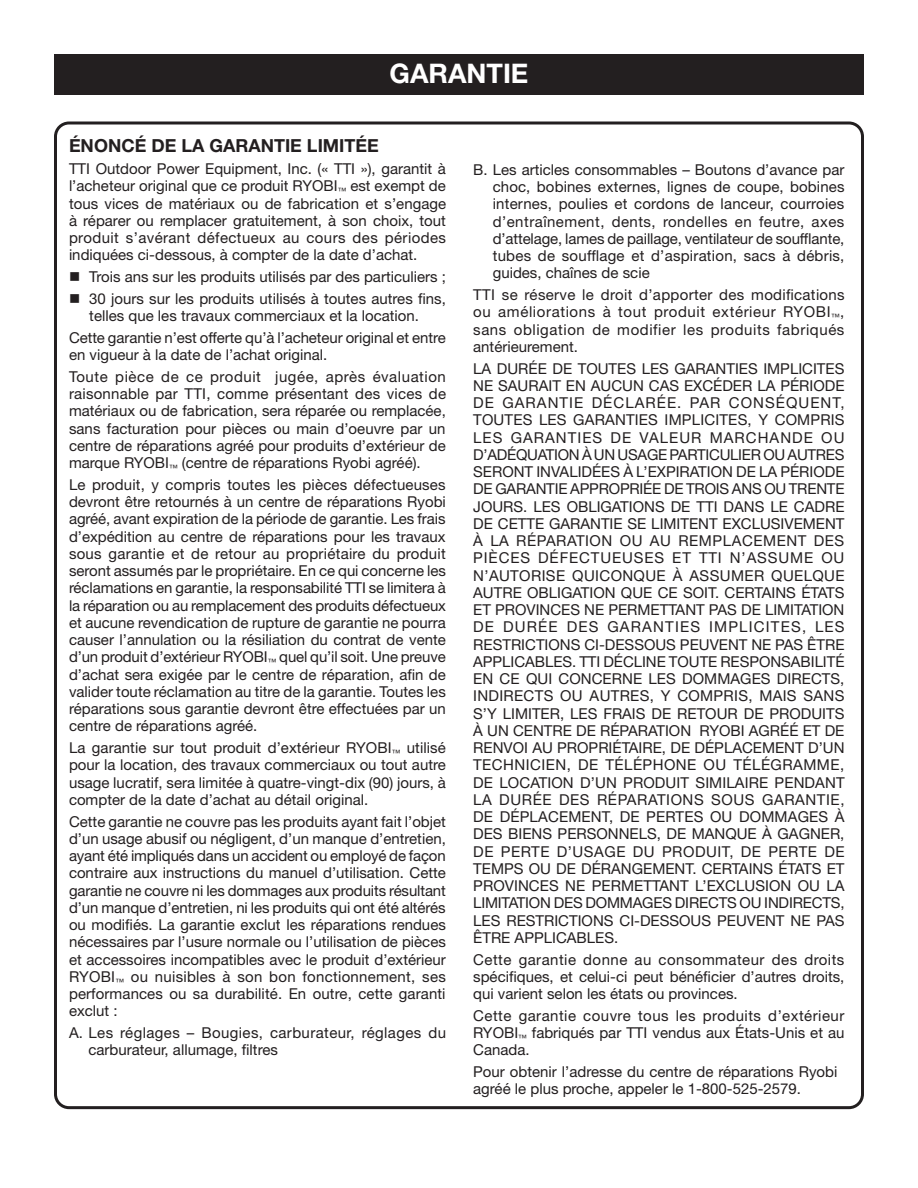
<style>
.page{position:relative;width:918px;height:1188px;background:#fff}
.page>*{position:absolute;margin:0;border:0;box-sizing:border-box;transform-origin:0 0}
.HEADING{font:700 27px "Helvetica Neue LT Std";color:#fff}
.Heading_2__no_space{font:700 18px "Helvetica Neue LT Std";color:#231f20}
.Body_text{font:15px/17.2px "Helvetica Neue LT Std";color:#231f20;text-align:justify}
.bullets{font:15px/17.2px "Helvetica Neue LT Std";color:#231f20;text-align:center}
.Body_text-2{font:15px/17.2px "Helvetica Neue LT Std";letter-spacing:.025em;color:#231f20}
</style>
<div class="page">
<div style="left:54px;top:54px;width:810px;height:40px;background:#231f20"></div>
<p class="HEADING" style="left:390px;top:57px;width:140px">GARANTIE</p>
<p class="Heading_2__no_space" style="left:69px;top:135px;width:311px">ÉNONCÉ DE LA GARANTIE LIMITÉE</p>
<p class="Body_text" style="left:69px;top:160px;width:379px">TTI Outdoor Power Equipment, Inc. (« TTI »), garantit à l’acheteur original que ce produit RYOBI<sub>™</sub> est exempt de tous vices de matériaux ou de fabrication et s’engage à réparer ou remplacer gratuitement, à son choix, tout produit s’avérant défectueux au cours des périodes indiquées ci-dessous, à compter de la date d’achat.</p>
<p class="bullets" style="left:69px;top:268px;width:378px">■ Trois ans sur les produits utilisés par des particuliers ;</p>
<p class="bullets" style="left:69px;top:290px;width:378px">■ 30 jours sur les produits utilisés à toutes autres fins, telles que les travaux commerciaux et la location.</p>
<p class="Body_text" style="left:69px;top:329px;width:378px">Cette garantie n’est offerte qu’à l’acheteur original et entre en vigueur à la date de l’achat original.</p>
<p class="Body_text" style="left:69px;top:368px;width:379px">Toute pièce de ce produit jugée, après évaluation raisonnable par TTI, comme présentant des vices de matériaux ou de fabrication, sera réparée ou remplacée, sans facturation pour pièces ou main d’oeuvre par un centre de réparations agréé pour produits d’extérieur de marque RYOBI<sub>™</sub> (centre de réparations Ryobi agréé).</p>
<p class="Body_text" style="left:69px;top:476px;width:379px">Le produit, y compris toutes les pièces défectueuses devront être retournés à un centre de réparations Ryobi agréé, avant expiration de la période de garantie. Les frais d’expédition au centre de réparations pour les travaux sous garantie et de retour au propriétaire du produit seront assumés par le propriétaire. En ce qui concerne les réclamations en garantie, la responsabilité TTI se limitera à la réparation ou au remplacement des produits défectueux et aucune revendication de rupture de garantie ne pourra causer l’annulation ou la résiliation du contrat de vente d’un produit d’extérieur RYOBI<sub>™</sub> quel qu’il soit. Une preuve d’achat sera exigée par le centre de réparation, afin de valider toute réclamation au titre de la garantie. Toutes les réparations sous garantie devront être effectuées par un centre de réparations agréé.</p>
<p class="Body_text" style="left:69px;top:739px;width:378px">La garantie sur tout produit d’extérieur RYOBI<sub>™</sub> utilisé pour la location, des travaux commerciaux ou tout autre usage lucratif, sera limitée à quatre-vingt-dix (90) jours, à compter de la date d’achat au détail original.</p>
<p class="Body_text" style="left:69px;top:812px;width:379px">Cette garantie ne couvre pas les produits ayant fait l’objet d’un usage abusif ou négligent, d’un manque d’entretien, ayant été impliqués dans un accident ou employé de façon contraire aux instructions du manuel d’utilisation. Cette garantie ne couvre ni les dommages aux produits résultant d’un manque d’entretien, ni les produits qui ont été altérés ou modifiés. La garantie exclut les réparations rendues nécessaires par l’usure normale ou l’utilisation de pièces et accessoires incompatibles avec le produit d’extérieur RYOBI<sub>™</sub> ou nuisibles à son bon fonctionnement, ses performances ou sa durabilité. En outre, cette garanti exclut :</p>
<p class="Body_text-2" style="left:88px;top:1024px;width:359px;text-indent:-20px">A. Les réglages – Bougies, carburateur, réglages du carburateur, allumage, filtres</p>
<p class="Body_text" style="left:493px;top:161px;width:353px;text-indent:-20px">B. Les articles consommables – Boutons d’avance par choc, bobines externes, lignes de coupe, bobines internes, poulies et cordons de lanceur, courroies d’entraînement, dents, rondelles en feutre, axes d’attelage, lames de paillage, ventilateur de soufflante, tubes de soufflage et d’aspiration, sacs à débris, guides, chaînes de scie</p>
<p class="Body_text" style="left:473px;top:286px;width:373px">TTI se réserve le droit d’apporter des modifications ou améliorations à tout produit extérieur RYOBI<sub>™</sub>, sans obligation de modifier les produits fabriqués antérieurement.</p>
<p class="Body_text" style="left:473px;top:359px;width:373px">LA DURÉE DE TOUTES LES GARANTIES IMPLICITES NE SAURAIT EN AUCUN CAS EXCÉDER LA PÉRIODE DE GARANTIE DÉCLARÉE. PAR CONSÉQUENT, TOUTES LES GARANTIES IMPLICITES, Y COMPRIS LES GARANTIES DE VALEUR MARCHANDE OU D’ADÉQUATION À UN USAGE PARTICULIER OU AUTRES SERONT INVALIDÉES À L’EXPIRATION DE LA PÉRIODE DE GARANTIE APPROPRIÉE DE TROIS ANS OU TRENTE JOURS. LES OBLIGATIONS DE TTI DANS LE CADRE DE CETTE GARANTIE SE LIMITENT EXCLUSIVEMENT À LA RÉPARATION OU AU REMPLACEMENT DES PIÈCES DÉFECTUEUSES ET TTI N’ASSUME OU N’AUTORISE QUICONQUE À ASSUMER QUELQUE AUTRE OBLIGATION QUE CE SOIT. CERTAINS ÉTATS ET PROVINCES NE PERMETTANT PAS DE LIMITATION DE DURÉE DES GARANTIES IMPLICITES, LES RESTRICTIONS CI-DESSOUS PEUVENT NE PAS ÊTRE APPLICABLES. TTI DÉCLINE TOUTE RESPONSABILITÉ EN CE QUI CONCERNE LES DOMMAGES DIRECTS, INDIRECTS OU AUTRES, Y COMPRIS, MAIS SANS S’Y LIMITER, LES FRAIS DE RETOUR DE PRODUITS À UN CENTRE DE RÉPARATION RYOBI AGRÉÉ ET DE RENVOI AU PROPRIÉTAIRE, DE DÉPLACEMENT D’UN TECHNICIEN, DE TÉLÉPHONE OU TÉLÉGRAMME, DE LOCATION D’UN PRODUIT SIMILAIRE PENDANT LA DURÉE DES RÉPARATIONS SOUS GARANTIE, DE DÉPLACEMENT, DE PERTES OU DOMMAGES À DES BIENS PERSONNELS, DE MANQUE À GAGNER, DE PERTE D’USAGE DU PRODUIT, DE PERTE DE TEMPS OU DE DÉRANGEMENT. CERTAINS ÉTATS ET PROVINCES NE PERMETTANT L’EXCLUSION OU LA LIMITATION DES DOMMAGES DIRECTS OU INDIRECTS, LES RESTRICTIONS CI-DESSOUS PEUVENT NE PAS ÊTRE APPLICABLES.</p>
<p class="Body_text" style="left:473px;top:950px;width:373px">Cette garantie donne au consommateur des droits spécifiques, et celui-ci peut bénéficier d’autres droits, qui varient selon les états ou provinces.</p>
<p class="Body_text" style="left:473px;top:1007px;width:373px">Cette garantie couvre tous les produits d’extérieur RYOBI<sub>™</sub> fabriqués par TTI vendus aux États-Unis et au Canada.</p>
<p class="Body_text" style="left:473px;top:1063px;width:366px">Pour obtenir l’adresse du centre de réparations Ryobi agréé le plus proche, appeler le 1-800-525-2579.</p>
</div>
